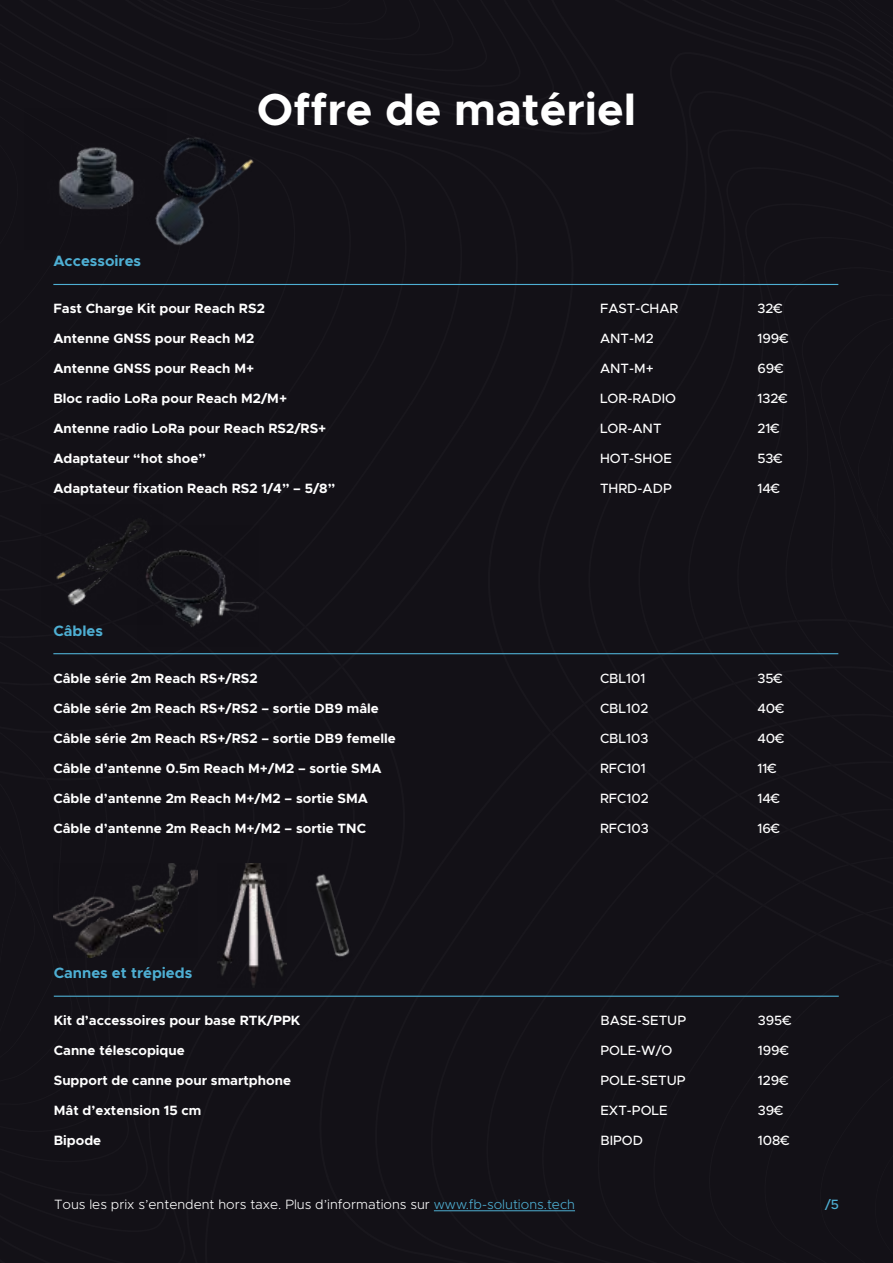
<style>
.page{position:relative;width:893px;height:1263px;background:#fff}
.page>*{position:absolute;margin:0;border:0;box-sizing:border-box;transform-origin:0 0}
.t1{font:700 45px "Metropolis";color:#fff}
.t2{font:700 15px "Metropolis";color:#4eafd3}
.t3{font:700 13.5px "Metropolis";color:#fff}
.t4{font:500 13.5px "Metropolis";color:#fff}
.t5{font:300 13.5px "Metropolis";color:#fff}
.t6{font:500 13.5px "Metropolis";color:#4eafd3}
.s1{color:#4eafd3}
</style>
<div class="page">
<div style="left:0;top:780px;width:305px;height:483px;background:#131117"></div>
<div style="left:0;top:780px;width:255px;height:452px;background:#131117"></div>
<div style="left:0;top:780px;width:205px;height:416px;background:#131117"></div>
<div style="left:0;top:780px;width:156px;height:382px;background:#131117"></div>
<div style="left:319px;top:780px;width:56px;height:483px;background:#131117"></div>
<div style="left:375px;top:780px;width:56px;height:483px;background:#131117"></div>
<div style="left:431px;top:780px;width:55px;height:483px;background:#131117"></div>
<div style="left:486px;top:780px;width:56px;height:483px;background:#131117"></div>
<div style="left:653px;top:969px;width:56px;height:42px;background:#131117"></div>
<div style="left:709px;top:969px;width:184px;height:42px;background:#131117"></div>
<div style="left:542px;top:1011px;width:351px;height:252px;background:#131117"></div>
<div style="left:610px;top:0;width:283px;height:52px;background:#131117"></div>
<div style="left:488px;top:52px;width:405px;height:917px;background:#131117"></div>
<div style="left:538px;top:91px;width:355px;height:837px;background:#131117"></div>
<div style="left:588px;top:129px;width:305px;height:758px;background:#131117"></div>
<div style="left:588px;top:580px;width:34px;height:99px;background:#131117"></div>
<div style="left:638px;top:167px;width:255px;height:679px;background:#131117"></div>
<div style="left:688px;top:203px;width:205px;height:601px;background:#131117"></div>
<div style="left:737px;top:237px;width:156px;height:524px;background:#131117"></div>
<div style="left:783px;top:267px;width:110px;height:450px;background:#131117"></div>
<div style="left:796px;top:294px;width:97px;height:378px;background:#131117"></div>
<div style="left:114px;top:0;width:460px;height:780px;background:#131117"></div>
<div style="left:0;top:495px;width:518px;height:238px;background:#131117"></div>
<div style="left:0;top:726px;width:114px;height:406px;background:#131117"></div>
<div style="left:0;top:495px;width:462px;height:190px;background:#131117"></div>
<svg style="left:113px;top:673px;width:4px;height:3px"></svg>
<div style="left:0;top:495px;width:407px;height:143px;background:#131117"></div>
<div style="left:0;top:495px;width:351px;height:96px;background:#131117"></div>
<svg style="left:0;top:583px;width:42px;height:8px"></svg>
<div style="left:0;top:495px;width:295px;height:48px;background:#131117"></div>
<div style="left:0;top:0;width:554px;height:495px;background:#131117"></div>
<hr style="left:434px;top:1210px;width:141px;height:1px;background:#4eafd3">
<hr style="left:54px;top:996px;width:785px;height:1px;background:#4eafd3">
<div style="left:272px;top:855px;width:122px;height:123px;background:#131117"></div>
<img style="left:138px;top:526px;width:121px;height:120px">
<img style="left:42px;top:504px;width:121px;height:121px">
<hr style="left:53px;top:653px;width:785px;height:1px;background:#4eafd3">
<img style="left:83px;top:71px;width:228px;height:227px">
<img style="left:25px;top:108px;width:142px;height:142px">
<hr style="left:53px;top:284px;width:785px;height:1px;background:#4eafd3">
<img style="left:218px;top:864px;width:69px;height:123px">
<img style="left:54px;top:864px;width:143px;height:93px">
<h1 class="t1" style="left:257px;top:81px;width:381px">Offre de matériel</h1>
<p class="t2" style="left:53px;top:252px;width:89px">Accessoires</p>
<p class="t3" style="left:53px;top:300px;width:213px">Fast Charge Kit pour Reach RS2</p>
<p class="t3" style="left:53px;top:330px;width:202px">Antenne GNSS pour Reach M2</p>
<p class="t3" style="left:53px;top:360px;width:202px">Antenne GNSS pour Reach M+</p>
<p class="t3" style="left:53px;top:390px;width:235px">Bloc radio LoRa pour Reach M2/M+</p>
<p class="t3" style="left:53px;top:420px;width:275px">Antenne radio LoRa pour Reach RS2/RS+</p>
<p class="t3" style="left:53px;top:450px;width:154px">Adaptateur “hot shoe”</p>
<p class="t3" style="left:53px;top:480px;width:283px">Adaptateur fixation Reach RS2 1/4” – 5/8”</p>
<p class="t2" style="left:53px;top:621px;width:51px">Câbles</p>
<p class="t3" style="left:53px;top:669px;width:206px">Câble série 2m Reach RS+/RS2</p>
<p class="t3" style="left:53px;top:699px;width:327px">Câble série 2m Reach RS+/RS2 – sortie DB9 mâle</p>
<p class="t3" style="left:53px;top:729px;width:344px">Câble série 2m Reach RS+/RS2 – sortie DB9 femelle</p>
<p class="t3" style="left:53px;top:759px;width:330px">Câble d’antenne 0.5m Reach M+/M2 – sortie SMA</p>
<p class="t3" style="left:53px;top:789px;width:316px">Câble d’antenne 2m Reach M+/M2 – sortie SMA</p>
<p class="t3" style="left:53px;top:819px;width:314px">Câble d’antenne 2m Reach M+/M2 – sortie TNC</p>
<p class="t2" style="left:54px;top:963px;width:140px">Cannes et trépieds</p>
<p class="t3" style="left:54px;top:1012px;width:248px">Kit d’accessoires pour base RTK/PPK</p>
<p class="t3" style="left:54px;top:1042px;width:133px">Canne télescopique</p>
<p class="t3" style="left:54px;top:1072px;width:239px">Support de canne pour smartphone</p>
<p class="t3" style="left:54px;top:1102px;width:149px">Mât d’extension 15 cm</p>
<p class="t3" style="left:54px;top:1132px;width:49px">Bipode</p>
<p class="t4" style="left:600px;top:300px;width:80px">FAST-CHAR</p>
<p class="t4" style="left:600px;top:330px;width:55px">ANT-M2</p>
<p class="t4" style="left:600px;top:360px;width:55px">ANT-M+</p>
<p class="t4" style="left:600px;top:390px;width:78px">LOR-RADIO</p>
<p class="t4" style="left:600px;top:420px;width:63px">LOR-ANT</p>
<p class="t4" style="left:600px;top:450px;width:73px">HOT-SHOE</p>
<p class="t4" style="left:600px;top:480px;width:73px">THRD-ADP</p>
<p class="t4" style="left:600px;top:669px;width:47px">CBL101</p>
<p class="t4" style="left:600px;top:699px;width:50px">CBL102</p>
<p class="t4" style="left:600px;top:729px;width:50px">CBL103</p>
<p class="t4" style="left:600px;top:759px;width:47px">RFC101</p>
<p class="t4" style="left:600px;top:789px;width:50px">RFC102</p>
<p class="t4" style="left:600px;top:819px;width:50px">RFC103</p>
<p class="t4" style="left:600px;top:1012px;width:87px">BASE-SETUP</p>
<p class="t4" style="left:600px;top:1042px;width:74px">POLE-W/O</p>
<p class="t4" style="left:600px;top:1072px;width:87px">POLE-SETUP</p>
<p class="t4" style="left:600px;top:1102px;width:69px">EXT-POLE</p>
<p class="t4" style="left:600px;top:1132px;width:44px">BIPOD</p>
<p class="t4" style="left:757px;top:300px;width:27px">32€</p>
<p class="t4" style="left:757px;top:330px;width:33px">199€</p>
<p class="t4" style="left:757px;top:360px;width:28px">69€</p>
<p class="t4" style="left:757px;top:390px;width:32px">132€</p>
<p class="t4" style="left:757px;top:420px;width:24px">21€</p>
<p class="t4" style="left:757px;top:450px;width:27px">53€</p>
<p class="t4" style="left:757px;top:480px;width:24px">14€</p>
<p class="t4" style="left:757px;top:669px;width:27px">35€</p>
<p class="t4" style="left:757px;top:699px;width:29px">40€</p>
<p class="t4" style="left:757px;top:729px;width:29px">40€</p>
<p class="t4" style="left:757px;top:759px;width:21px">11€</p>
<p class="t4" style="left:757px;top:789px;width:24px">14€</p>
<p class="t4" style="left:757px;top:819px;width:24px">16€</p>
<p class="t4" style="left:758px;top:1012px;width:35px">395€</p>
<p class="t4" style="left:758px;top:1042px;width:33px">199€</p>
<p class="t4" style="left:758px;top:1072px;width:32px">129€</p>
<p class="t4" style="left:758px;top:1102px;width:27px">39€</p>
<p class="t4" style="left:758px;top:1132px;width:33px">108€</p>
<p class="t5" style="left:54px;top:1196px;width:523px">Tous les prix s’entendent hors taxe. Plus d’informations sur <span class="s1">www.fb-solutions.tech</span></p>
<p class="t6" style="left:825px;top:1196px;width:15px">/5</p>
</div>
